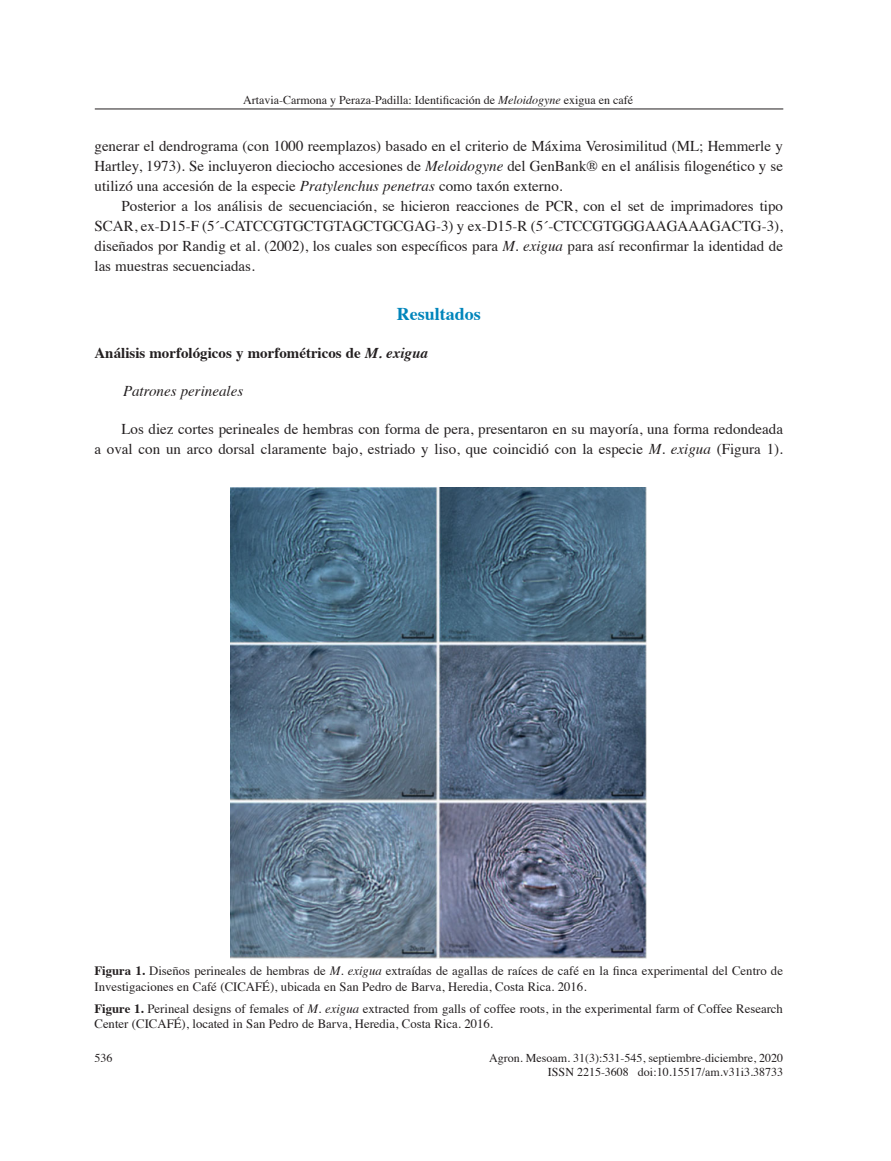
<style>
.page{position:relative;width:891px;height:1161px;background:#fff}
.page>*{position:absolute;margin:0;border:0;box-sizing:border-box;transform-origin:0 0}
.Tema{font:700 18px "Times";color:#0085bb}
.Texto{font:15px/20.1px "Times";color:#231f20;text-align:justify}
.Subtema{font:700 15px "Times";color:#231f20}
.Sub-subtema{font:italic 15px "Times";color:#231f20}
.Titulo_cuadros{font:12.75px/15.3px "Times";color:#231f20}
.t1{font:12px/14.4px "Times";color:#231f20;text-align:right}
.s1{font-style:italic}
.s2{font-weight:700}
</style>
<div class="page">
<hr style="left:95px;top:109px;width:688px;height:1px;background:#231f20">
<img style="left:231px;top:488px;width:416px;height:471px">
<p class="t1" style="left:243px;top:91px;width:391px">Artavia-Carmona y Peraza-Padilla: Identificación de <span class="s1">Meloidogyne</span> exigua en café</p>
<p class="Texto" style="left:94px;top:135px;width:690px">generar el dendrograma (con 1000 reemplazos) basado en el criterio de Máxima Verosimilitud (ML; Hemmerle y Hartley, 1973). Se incluyeron dieciocho accesiones de <span class="s1">Meloidogyne</span> del GenBank® en el análisis filogenético y se utilizó una accesión de la especie <span class="s1">Pratylenchus penetras</span> como taxón externo.</p>
<p class="Texto" style="left:94px;top:195px;width:690px;text-indent:27px">Posterior a los análisis de secuenciación, se hicieron reacciones de PCR, con el set de imprimadores tipo SCAR, ex-D15-F (5´-CATCCGTGCTGTAGCTGCGAG-3) y ex-D15-R (5´-CTCCGTGGGAAGAAAGACTG-3), diseñados por Randig et al. (2002), los cuales son específicos para <span class="s1">M. exigua</span> para así reconfirmar la identidad de las muestras secuenciadas.</p>
<p class="Tema" style="left:397px;top:297px;width:86px">Resultados</p>
<p class="Subtema" style="left:94px;top:339px;width:335px">Análisis morfológicos y morfométricos de <span class="s1">M. exigua</span></p>
<p class="Sub-subtema" style="left:123px;top:378px;width:122px">Patrones perineales</p>
<p class="Texto" style="left:94px;top:418px;width:690px;text-align:right">Los diez cortes perineales de hembras con forma de pera, presentaron en su mayoría, una forma redondeada<br>a oval con un arco dorsal claramente bajo, estriado y liso, que coincidió con la especie <span class="s1">M. exigua</span> (Figura 1).</p>
<p class="Titulo_cuadros" style="left:94px;top:962px;width:690px"><span class="s2">Figura 1.</span> Diseños perineales de hembras de <span class="s1">M. exigua</span> extraídas de agallas de raíces de café en la finca experimental del Centro de<br>Investigaciones en Café (CICAFÉ), ubicada en San Pedro de Barva, Heredia, Costa Rica. 2016.</p>
<p class="Titulo_cuadros" style="left:94px;top:1000px;width:690px"><span class="s2">Figure 1.</span> Perineal designs of females of <span class="s1">M. exigua</span> extracted from galls of coffee roots, in the experimental farm of Coffee Research<br>Center (CICAFÉ), located in San Pedro de Barva, Heredia, Costa Rica. 2016.</p>
<p class="t1" style="left:94px;top:1050px;width:19px">536</p>
<p class="t1" style="left:489px;top:1050px;width:295px">Agron. Mesoam. 31(3):531-545, septiembre-diciembre, 2020<br>ISSN 2215-3608 doi:10.15517/am.v31i3.38733</p>
</div>
